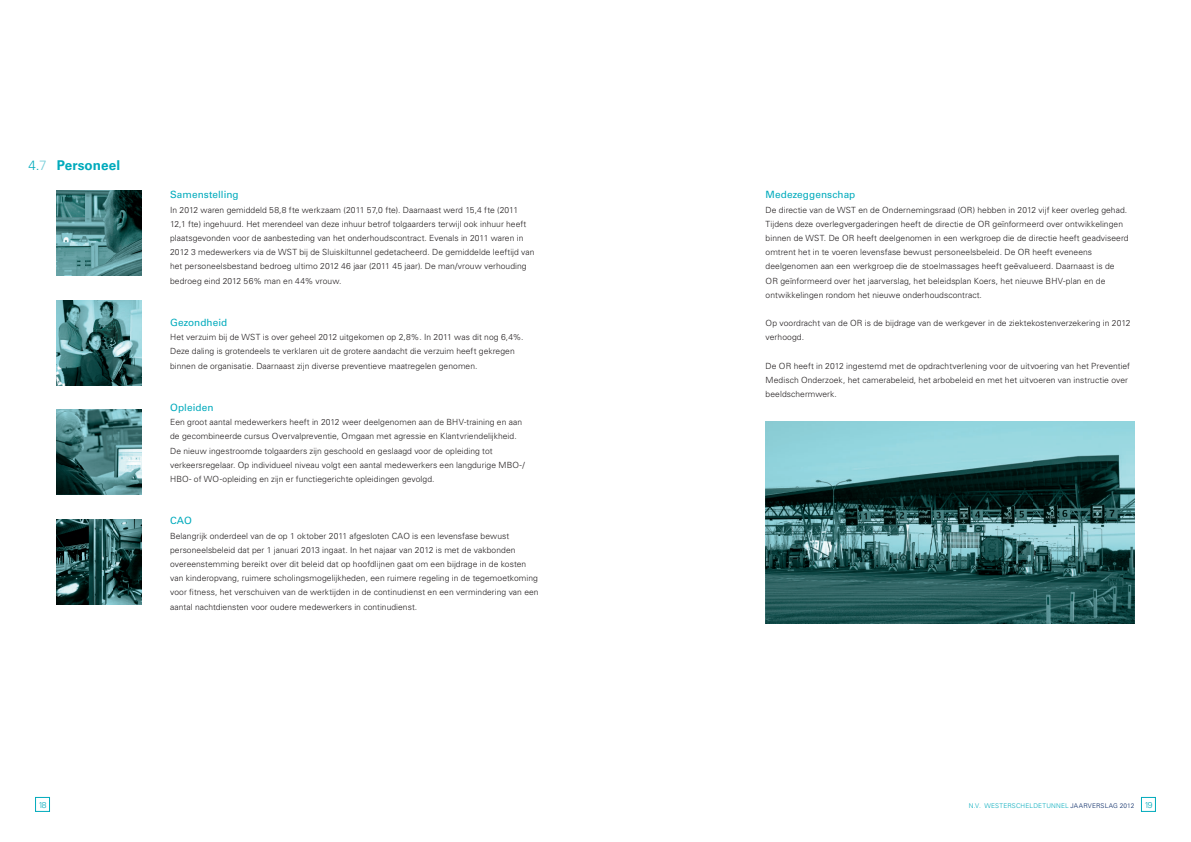
<style>
.page{position:relative;width:1191px;height:842px;background:#fff}
.page>*{position:absolute;margin:0;border:0;box-sizing:border-box;transform-origin:0 0}
.t1{font:700 13.5px "Univers LT Std";letter-spacing:.005em;color:#00aabc}
.t2{font:300 13.5px "Univers LT Std";color:#00aabc}
.t3{font:10px "Univers LT Std";letter-spacing:.01em;color:#00aabc}
.t4{font:300 8.5px/14.2px "Univers LT Std";letter-spacing:.005em;color:#231f20}
.t5{font:300 8.5px "Univers LT Std";color:#00aabc}
.t6{font:300 6.5px "Univers LT Std";letter-spacing:.025em;color:#00aabc}
.s1{color:#74cdd9}
.s2{color:#002361}
.s3{font-size:8.5px}
</style>
<div class="page">
<img style="left:57px;top:409px;width:85px;height:85px">
<img style="left:57px;top:519px;width:85px;height:86px">
<img style="left:765px;top:421px;width:369px;height:203px">
<img style="left:57px;top:301px;width:85px;height:85px">
<img style="left:57px;top:191px;width:85px;height:85px">
<svg style="left:35px;top:797px;width:1120px;height:15px"></svg>
<h1 class="t2" style="left:28px;top:160px;width:20px">4.<span class="s1">7</span></h1>
<h1 class="t1" style="left:57px;top:160px;width:65px">Personeel</h1>
<p class="t3" style="left:170px;top:191px;width:70px">Samenstelling</p>
<p class="t4" style="left:170px;top:203px;width:366px">In 2012 waren gemiddeld 58,8 fte werkzaam (2011 57,0 fte). Daarnaast werd 15,4 fte (2011<br>12,1 fte) ingehuurd. Het merendeel van deze inhuur betrof tolgaarders terwijl ook inhuur heeft plaatsgevonden voor de aanbesteding van het onderhoudscontract. Evenals in 2011 waren in 2012 3 medewerkers via de WST bij de Sluiskiltunnel gedetacheerd. De gemiddelde leeftijd van het personeelsbestand bedroeg ultimo 2012 46 jaar (2011 45 jaar). De man/vrouw verhouding bedroeg eind 2012 56% man en 44% vrouw.</p>
<p class="t3" style="left:170px;top:318px;width:59px">Gezondheid</p>
<p class="t4" style="left:170px;top:331px;width:355px">Het verzuim bij de WST is over geheel 2012 uitgekomen op 2,8%. In 2011 was dit nog 6,4%.<br>Deze daling is grotendeels te verklaren uit de grotere aandacht die verzuim heeft gekregen binnen de organisatie. Daarnaast zijn diverse preventieve maatregelen genomen.</p>
<p class="t3" style="left:170px;top:403px;width:45px">Opleiden</p>
<p class="t4" style="left:170px;top:416px;width:356px">Een groot aantal medewerkers heeft in 2012 weer deelgenomen aan de BHV-training en aan de gecombineerde cursus Overvalpreventie, Omgaan met agressie en Klantvriendelijkheid.<br>De nieuw ingestroomde tolgaarders zijn geschoold en geslaagd voor de opleiding tot verkeersregelaar. Op individueel niveau volgt een aantal medewerkers een langdurige MBO-/ HBO- of WO-opleiding en zijn er functiegerichte opleidingen gevolgd.</p>
<p class="t3" style="left:170px;top:517px;width:23px">CAO</p>
<p class="t4" style="left:170px;top:529px;width:370px">Belangrijk onderdeel van de op 1 oktober 2011 afgesloten CAO is een levensfase bewust personeelsbeleid dat per 1 januari 2013 ingaat. In het najaar van 2012 is met de vakbonden overeenstemming bereikt over dit beleid dat op hoofdlijnen gaat om een bijdrage in de kosten van kinderopvang, ruimere scholingsmogelijkheden, een ruimere regeling in de tegemoetkoming voor fitness, het verschuiven van de werktijden in de continudienst en een vermindering van een aantal nachtdiensten voor oudere medewerkers in continudienst.</p>
<p class="t3" style="left:765px;top:191px;width:91px">Medezeggenschap</p>
<p class="t4" style="left:765px;top:203px;width:364px">De directie van de WST en de Ondernemingsraad (OR) hebben in 2012 vijf keer overleg gehad.<br>Tijdens deze overlegvergaderingen heeft de directie de OR geïnformeerd over ontwikkelingen binnen de WST. De OR heeft deelgenomen in een werkgroep die de directie heeft geadviseerd omtrent het in te voeren levensfase bewust personeelsbeleid. De OR heeft eveneens deelgenomen aan een werkgroep die de stoelmassages heeft geëvalueerd. Daarnaast is de OR geïnformeerd over het jaarverslag, het beleidsplan Koers, het nieuwe BHV-plan en de ontwikkelingen rondom het nieuwe onderhoudscontract.</p>
<p class="t4" style="left:765px;top:316px;width:366px">Op voordracht van de OR is de bijdrage van de werkgever in de ziektekostenverzekering in 2012 verhoogd.</p>
<p class="t4" style="left:765px;top:359px;width:366px">De OR heeft in 2012 ingestemd met de opdrachtverlening voor de uitvoering van het Preventief<br>Medisch Onderzoek, het camerabeleid, het arbobeleid en met het uitvoeren van instructie over beeldschermwerk.</p>
<p class="t5" style="left:39px;top:801px;width:9px">18</p>
<p class="t6" style="left:968px;top:803px;width:185px">N.V. WESTERSCHELDETUNNEL <span class="s2">JAARVERSLAG 2012</span> <span class="s3">19</span></p>
</div>
